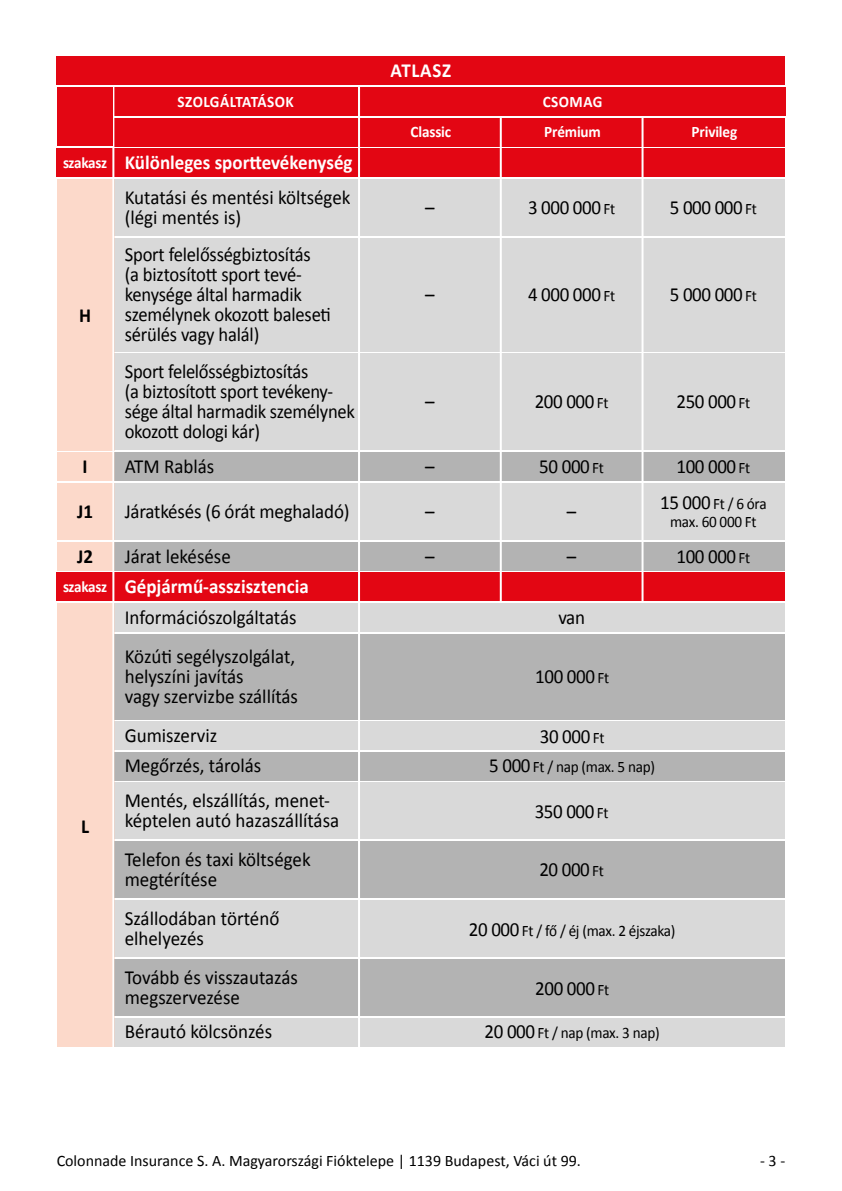
<style>
.page{position:relative;width:842px;height:1191px;background:#fff}
.page>*{position:absolute;margin:0;border:0;box-sizing:border-box;transform-origin:0 0}
.t1{font:20px/20px "Calibri";letter-spacing:-.01em;color:#000;scale:.95 1}
.t2{font:20px/20px "Calibri";letter-spacing:-.01em;color:#000;scale:.93 1}
.t3{font:700 20px "Calibri";color:#fff;scale:.95 1}
.t4{font:700 20px "Calibri";color:#000;scale:.95 1}
.t5{font:16px/18px "Calibri";letter-spacing:-.005em;color:#000;text-align:center;scale:.95 1}
.t6{font:16px "Calibri";letter-spacing:-.005em;color:#000}
.t7{font:700 16px "Calibri";letter-spacing:-.01em;color:#fff;scale:.95 1}
.t8{font:700 16px "Calibri";letter-spacing:.03em;color:#fff;scale:.95 1}
.s1{font-size:16px}
.s2{font-size:20px}
</style>
<div class="page">
<div style="left:57px;top:179px;width:57px;height:271px;background:#fcd9ca"></div>
<div style="left:57px;top:603px;width:57px;height:443px;background:#fcd9ca"></div>
<div style="left:57px;top:452px;width:57px;height:29px;background:#fcd9ca"></div>
<div style="left:57px;top:542px;width:57px;height:28px;background:#fcd9ca"></div>
<div style="left:57px;top:483px;width:57px;height:57px;background:#fcd9ca"></div>
<div style="left:113px;top:483px;width:672px;height:57px;background:#d9d9d9"></div>
<div style="left:113px;top:179px;width:672px;height:57px;background:#d9d9d9"></div>
<div style="left:113px;top:782px;width:672px;height:57px;background:#d9d9d9"></div>
<div style="left:113px;top:900px;width:672px;height:57px;background:#d9d9d9"></div>
<div style="left:113px;top:1018px;width:672px;height:28px;background:#d9d9d9"></div>
<div style="left:113px;top:354px;width:672px;height:96px;background:#d9d9d9"></div>
<div style="left:113px;top:238px;width:672px;height:113px;background:#d9d9d9"></div>
<div style="left:113px;top:634px;width:672px;height:85px;background:#b3b3b3"></div>
<div style="left:113px;top:721px;width:672px;height:28px;background:#d9d9d9"></div>
<div style="left:113px;top:603px;width:672px;height:29px;background:#d9d9d9"></div>
<div style="left:113px;top:841px;width:672px;height:57px;background:#b3b3b3"></div>
<div style="left:113px;top:959px;width:672px;height:57px;background:#b3b3b3"></div>
<div style="left:113px;top:542px;width:672px;height:28px;background:#b3b3b3"></div>
<div style="left:57px;top:148px;width:728px;height:29px;background:#e30613"></div>
<div style="left:57px;top:573px;width:728px;height:28px;background:#e30613"></div>
<div style="left:113px;top:452px;width:672px;height:29px;background:#b3b3b3"></div>
<div style="left:113px;top:752px;width:672px;height:28px;background:#b3b3b3"></div>
<div style="left:113px;top:87px;width:245px;height:29px;background:#e30613"></div>
<div style="left:360px;top:87px;width:425px;height:29px;background:#e30613"></div>
<div style="left:643px;top:118px;width:142px;height:28px;background:#e30613"></div>
<div style="left:502px;top:118px;width:141px;height:28px;background:#e30613"></div>
<div style="left:360px;top:118px;width:142px;height:28px;background:#e30613"></div>
<div style="left:114px;top:118px;width:246px;height:28px;background:#e30613"></div>
<div style="left:57px;top:57px;width:728px;height:28px;background:#e30613"></div>
<hr style="left:112px;top:86px;width:2px;height:993px;background:#fff">
<hr style="left:358px;top:86px;width:2px;height:997px;background:#fff">
<hr style="left:500px;top:117px;width:2px;height:485px;background:#fff">
<hr style="left:641px;top:117px;width:2px;height:485px;background:#fff">
<div style="left:57px;top:87px;width:55px;height:59px;background:#e30613"></div>
<p class="t3" style="left:391px;top:62px;width:65px">AtlAsz</p>
<p class="t8" style="left:178px;top:94px;width:124px">szolgáltAtások</p>
<p class="t7" style="left:543px;top:94px;width:64px">CsoMAg</p>
<p class="t7" style="left:411px;top:125px;width:44px">Classic</p>
<p class="t7" style="left:544px;top:125px;width:61px">Prémium</p>
<p class="t7" style="left:691px;top:125px;width:50px">Privileg</p>
<p class="t7" style="left:63px;top:156px;width:48px">szakasz</p>
<p class="t3" style="left:125px;top:154px;width:241px">Különleges sporttevékenység</p>
<p class="t1" style="left:125px;top:189px;width:239px">Kutatási és mentési költségek (légi mentés is)</p>
<p class="t1" style="left:425px;top:199px;width:11px">–</p>
<p class="t1" style="left:528px;top:199px;width:93px">3 000 000 <span class="s1">Ft</span></p>
<p class="t1" style="left:670px;top:199px;width:93px">5 000 000 <span class="s1">Ft</span></p>
<p class="t4" style="left:79px;top:307px;width:14px">H</p>
<p class="t2" style="left:125px;top:246px;width:223px">Sport felelősségbiztosítás<br>(a biztosított sport tevé&shy;kenysége által harmadik személynek okozott baleseti sérülés vagy halál)</p>
<p class="t1" style="left:425px;top:286px;width:11px">–</p>
<p class="t1" style="left:528px;top:286px;width:93px">4 000 000 <span class="s1">Ft</span></p>
<p class="t1" style="left:670px;top:286px;width:93px">5 000 000 <span class="s1">Ft</span></p>
<p class="t2" style="left:125px;top:363px;width:249px">Sport felelősségbiztosítás<br>(a biztosított sport tevékeny&shy;sége által harmadik személynek okozott dologi kár)</p>
<p class="t1" style="left:425px;top:393px;width:11px">–</p>
<p class="t1" style="left:535px;top:393px;width:79px">200 000 <span class="s1">Ft</span></p>
<p class="t1" style="left:676px;top:393px;width:79px">250 000 <span class="s1">Ft</span></p>
<p class="t4" style="left:83px;top:458px;width:7px">I</p>
<p class="t1" style="left:125px;top:458px;width:96px">ATM Rablás</p>
<p class="t1" style="left:425px;top:458px;width:11px">–</p>
<p class="t1" style="left:539px;top:458px;width:70px">50 000 <span class="s1">Ft</span></p>
<p class="t1" style="left:676px;top:458px;width:79px">100 000 <span class="s1">Ft</span></p>
<p class="t4" style="left:77px;top:503px;width:18px">J1</p>
<p class="t1" style="left:125px;top:503px;width:238px">Járatkésés (6 órát meghaladó)</p>
<p class="t1" style="left:425px;top:503px;width:11px">–</p>
<p class="t1" style="left:567px;top:503px;width:11px">–</p>
<p class="t5" style="left:660px;top:496px;width:113px"><span class="s2">15 000</span> Ft / 6 óra max. 60 000 Ft</p>
<p class="t4" style="left:77px;top:548px;width:18px">J2</p>
<p class="t1" style="left:125px;top:548px;width:113px">Járat lekésése</p>
<p class="t1" style="left:425px;top:548px;width:11px">–</p>
<p class="t1" style="left:567px;top:548px;width:11px">–</p>
<p class="t1" style="left:676px;top:548px;width:79px">100 000 <span class="s1">Ft</span></p>
<p class="t7" style="left:63px;top:580px;width:48px">szakasz</p>
<p class="t3" style="left:125px;top:578px;width:195px">Gépjármű-asszisztencia</p>
<p class="t1" style="left:125px;top:609px;width:182px">Információszolgáltatás</p>
<p class="t1" style="left:558px;top:609px;width:30px">van</p>
<p class="t1" style="left:125px;top:648px;width:184px">Közúti segélyszolgálat, helyszíni javítás<br>vagy szervizbe szállítás</p>
<p class="t1" style="left:125px;top:727px;width:99px">Gumiszerviz</p>
<p class="t1" style="left:125px;top:757px;width:145px">Megőrzés, tárolás</p>
<p class="t1" style="left:535px;top:668px;width:79px">100 000 <span class="s1">Ft</span></p>
<p class="t1" style="left:540px;top:728px;width:70px">30 000 <span class="s1">Ft</span></p>
<p class="t5" style="left:489px;top:758px;width:176px"><span class="s2">5 000</span> Ft / nap (max. 5 nap)</p>
<p class="t4" style="left:81px;top:817px;width:10px">l</p>
<p class="t1" style="left:125px;top:792px;width:227px">Mentés, elszállítás, menet&shy;képtelen autó hazaszállítása</p>
<p class="t1" style="left:535px;top:803px;width:79px">350 000 <span class="s1">Ft</span></p>
<p class="t1" style="left:125px;top:851px;width:197px">Telefon és taxi költségek megtérítése</p>
<p class="t1" style="left:539px;top:861px;width:70px">20 000 <span class="s1">Ft</span></p>
<p class="t1" style="left:125px;top:910px;width:164px">Szállodában történő elhelyezés</p>
<p class="t5" style="left:469px;top:923px;width:219px"><span class="s2">20 000</span> Ft / fő / éj (max. 2 éjszaka)</p>
<p class="t1" style="left:125px;top:969px;width:184px">Tovább és visszautazás megszervezése</p>
<p class="t1" style="left:535px;top:980px;width:79px">200 000 <span class="s1">Ft</span></p>
<p class="t1" style="left:125px;top:1023px;width:157px">Bérautó kölcsönzés</p>
<p class="t5" style="left:485px;top:1025px;width:186px"><span class="s2">20 000</span> Ft / nap (max. 3 nap)</p>
<p class="t6" style="left:57px;top:1154px;width:526px">Colonnade Insurance S. A. Magyarországi Fióktelepe | 1139 Budapest, Váci út 99.</p>
<p class="t6" style="left:760px;top:1154px;width:27px">-3-</p>
</div>
